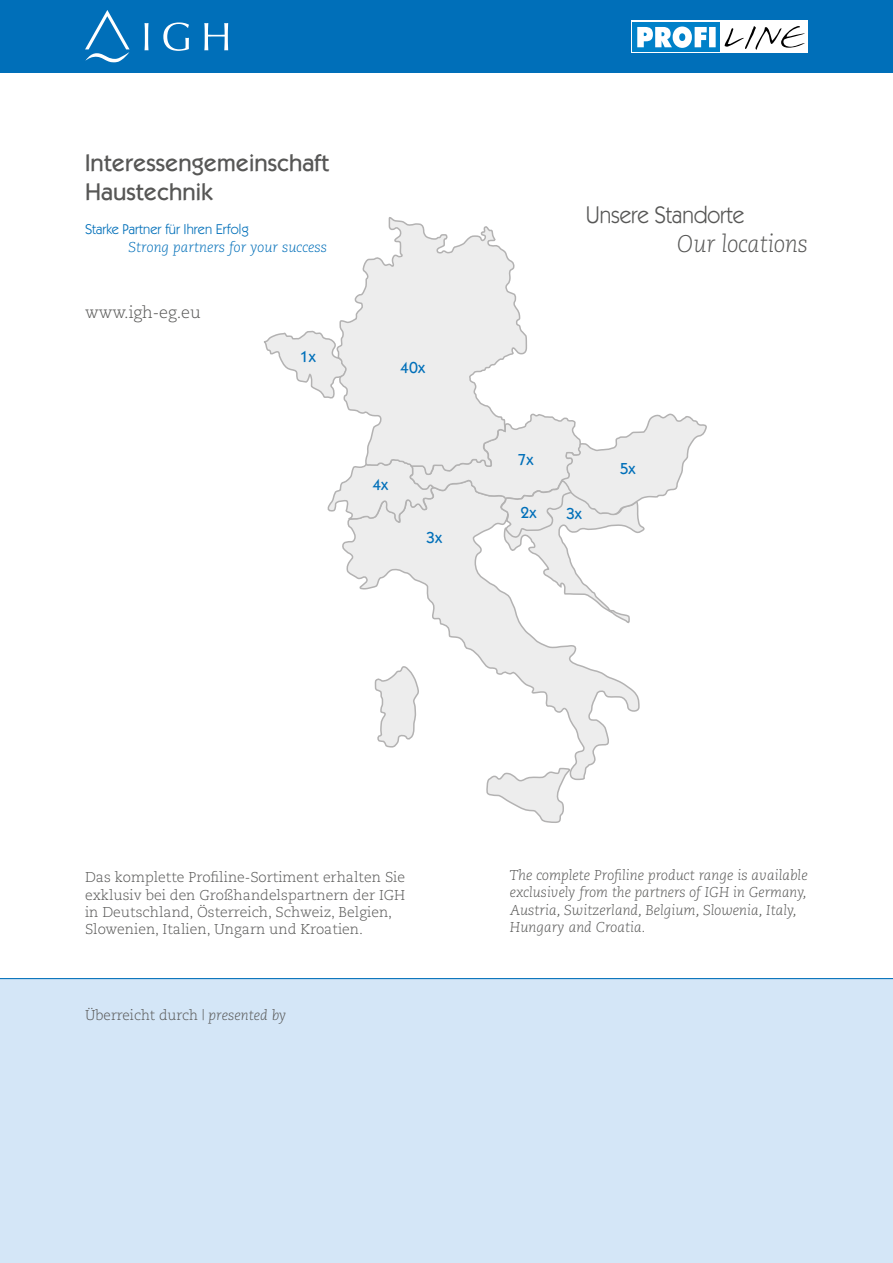
<style>
.page{position:relative;width:893px;height:1263px;background:#fff}
.page>*{position:absolute;margin:0;border:0;box-sizing:border-box;transform-origin:0 0}
.t1{font:500 24px/28.8px "Itc Kabel LT";color:#575756}
.t2{font:24px "Itc Kabel LT";letter-spacing:-.005em;color:#575756;scale:.96 1}
.t3{font:italic 300 24px "Caecilia";letter-spacing:-.005em;color:#575756;scale:.96 1}
.t4{font:300 16.5px "Caecilia";letter-spacing:-.005em;color:#575756}
.t5{font:500 16.05px "Itc Kabel LT";color:#006fb9}
.t6{font:300 14.25px/17.2px "Caecilia";color:#575756}
.t7{font:italic 300 14.25px/17.2px "Caecilia";color:#575756}
.t8{font:italic 300 14.25px "Caecilia";color:#006fb9}
.t9{font:14.25px "Itc Kabel LT";color:#006fb9}
.t10{font:300 14.25px "Caecilia";color:#575756;scale:.96 1}
.s1{font-style:italic}
</style>
<div class="page">
<div style="left:0;top:978px;width:893px;height:285px;background:#d4e6f7"></div>
<svg style="left:374px;top:623px;width:266px;height:157px"></svg>
<svg style="left:485px;top:766px;width:88px;height:57px"></svg>
<svg style="left:264px;top:330px;width:73px;height:69px"></svg>
<svg style="left:337px;top:217px;width:190px;height:195px;fill:#ededed"></svg>
<svg style="left:327px;top:412px;width:380px;height:211px"></svg>
<div style="left:0;top:0;width:893px;height:72px;background:#006fb9"></div>
<svg style="left:85px;top:10px;width:143px;height:52px"></svg>
<div style="left:631px;top:21px;width:177px;height:32px;background:#fff"></div>
<div style="left:632px;top:22px;width:88px;height:30px;background:#0081c9"></div>
<svg style="left:637px;top:26px;width:79px;height:22px"></svg>
<svg style="left:724px;top:26px;width:81px;height:24px"></svg>
<hr style="left:0;top:978px;width:893px;height:1px;background:#006fb9">
<h1 class="t1" style="left:85px;top:149px;width:246px">Interessengemeinschaft<br>Haustechnik</h1>
<p class="t9" style="left:85px;top:221px;width:165px">Starke Partner für Ihren Erfolg</p>
<p class="t8" style="left:129px;top:239px;width:200px">Strong partners for your success</p>
<p class="t4" style="left:85px;top:303px;width:117px">www.igh-eg.eu</p>
<p class="t5" style="left:300px;top:347px;width:18px">1x</p>
<p class="t5" style="left:400px;top:358px;width:26px">40x</p>
<p class="t5" style="left:372px;top:475px;width:18px">4x</p>
<p class="t5" style="left:426px;top:528px;width:18px">3x</p>
<h1 class="t2" style="left:586px;top:201px;width:167px">Unsere Standorte</h1>
<h1 class="t3" style="left:677px;top:230px;width:138px">Our locations</h1>
<p class="t5" style="left:518px;top:450px;width:18px">7x</p>
<p class="t5" style="left:521px;top:503px;width:18px">2x</p>
<p class="t5" style="left:566px;top:504px;width:18px">3x</p>
<p class="t5" style="left:620px;top:459px;width:18px">5x</p>
<p class="t6" style="left:85px;top:869px;width:322px">Das komplette Profiline-Sortiment erhalten Sie exklusiv bei den Großhandelspartnern der IGH in Deutschland, Österreich, Schweiz, Belgien, Slowenien, Italien, Ungarn und Kroatien.</p>
<p class="t10" style="left:85px;top:1007px;width:211px">Überreicht durch | <span class="s1">presented by</span></p>
<p class="t7" style="left:510px;top:867px;width:299px">The complete Profiline product range is available exclusively from the partners of IGH in Germany, Austria, Switzerland, Belgium, Slowenia, Italy, Hungary and Croatia.</p>
</div>
